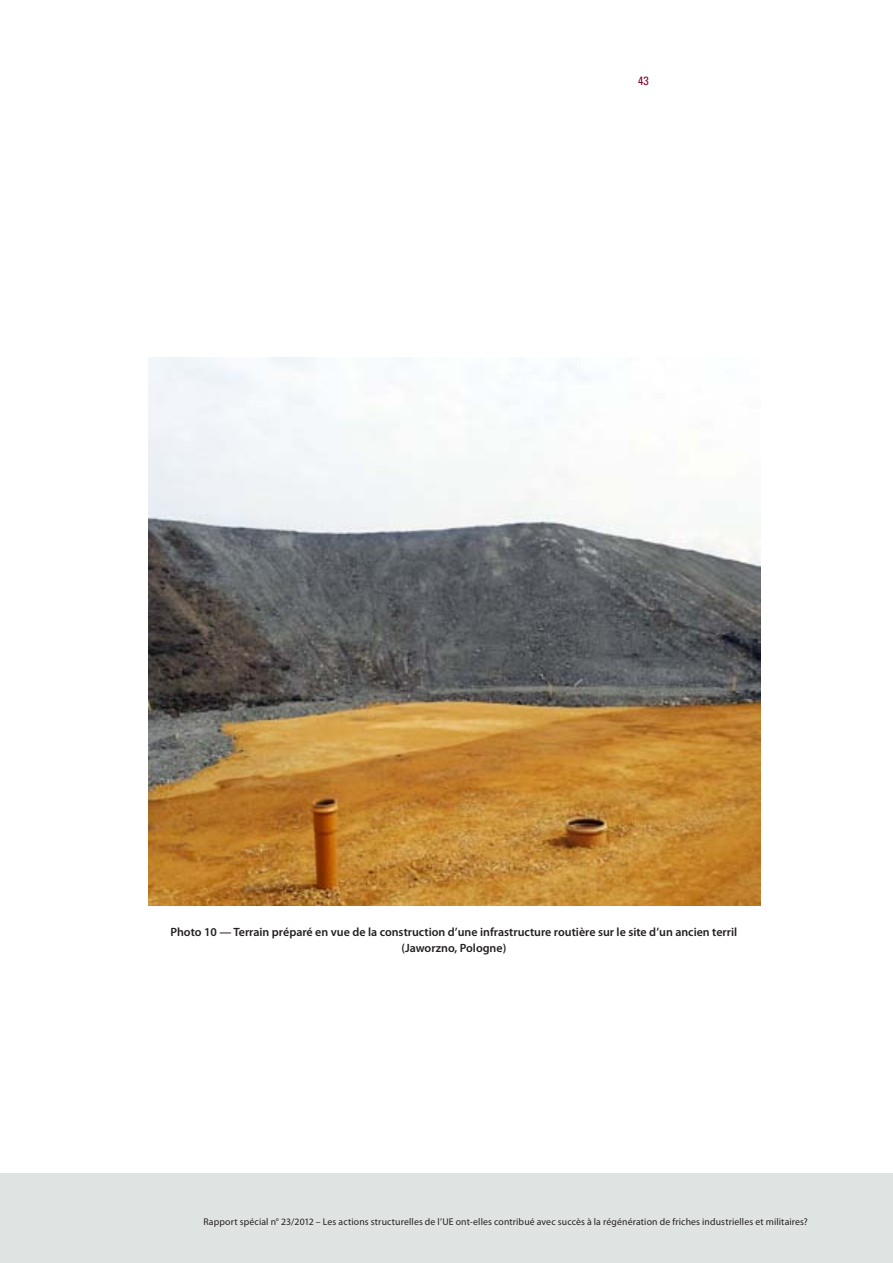
<style>
.page{position:relative;width:893px;height:1263px;background:#fff}
.page>*{position:absolute;margin:0;border:0;box-sizing:border-box;transform-origin:0 0}
.L_02___TITRE_IMAGE{font:600 12px/16.5px "Myriad Pro";color:#231f20;text-align:center}
.t1{font:condensed 12px "Univers LT Std";color:#7a062a}
.t2{font:9.75px "Myriad Pro";letter-spacing:.015em;color:#231f20}
</style>
<div class="page">
<div style="left:0;top:1174px;width:893px;height:89px;background:#dfe3e2"></div>
<img style="left:149px;top:357px;width:611px;height:549px">
<p class="t1" style="left:638px;top:73px;width:12px">43</p>
<p class="L_02___TITRE_IMAGE" style="left:170px;top:923px;width:568px">Photo 10 — Terrain préparé en vue de la construction d’une infrastructure routière sur le site d’un ancien terril (Jaworzno, Pologne)</p>
<p class="t2" style="left:204px;top:1216px;width:606px">Rapport spécial n° 23/2012 – Les actions structurelles de l’UE ont-elles contribué avec succès à la régénération de friches industrielles et militaires?</p>
</div>
